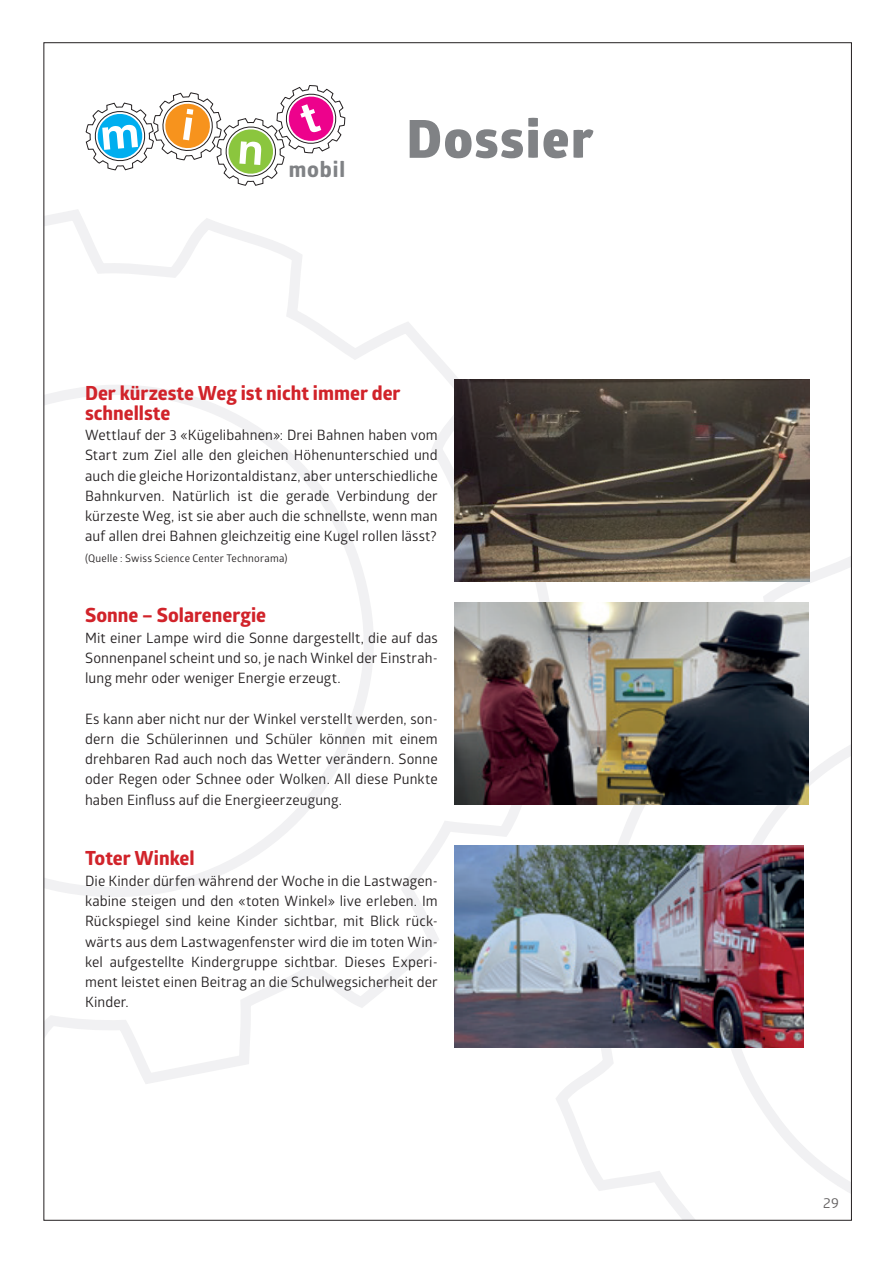
<style>
.page{position:relative;width:893px;height:1263px;background:#fff}
.page>*{position:absolute;margin:0;border:0;box-sizing:border-box;transform-origin:0 0}
.t1{font:800 52.5px "Glober";letter-spacing:.035em;color:#808285}
.t2{font:700 21.45px "Globerx";letter-spacing:.04em;color:#808285}
.t3{font:700 19.5px/20.2px "Globerx";color:#d1232a}
.t4{font:14.25px/20.2px "Glober";letter-spacing:.01em;color:#231f20;text-align:justify}
.t5{font:10.5px "Glober";letter-spacing:.02em;color:#231f20}
</style>
<div class="page">
<svg style="left:86px;top:85px;width:260px;height:101px"></svg>
<img style="left:455px;top:379px;width:355px;height:203px">
<img style="left:455px;top:602px;width:354px;height:203px">
<img style="left:455px;top:845px;width:348px;height:203px">
<h2 class="t2" style="left:289px;top:153px;width:58px">mobil</h2>
<h1 class="t1" style="left:407px;top:100px;width:188px">Dossier</h1>
<h3 class="t3" style="left:85px;top:382px;width:317px">Der kürzeste Weg ist nicht immer der schnellste</h3>
<p class="t4" style="left:85px;top:424px;width:354px">Wettlauf der 3 «Kügelibahnen»: Drei Bahnen haben vom Start zum Ziel alle den gleichen Höhenunterschied und auch die gleiche Horizontaldistanz, aber unterschiedliche Bahnkurven. Natürlich ist die gerade Verbindung der kürzeste Weg, ist sie aber auch die schnellste, wenn man auf allen drei Bahnen gleichzeitig eine Kugel rollen lässt?</p>
<p class="t5" style="left:85px;top:551px;width:204px">(Quelle : Swiss Science Center Technorama)</p>
<h3 class="t3" style="left:85px;top:605px;width:182px">Sonne – Solarenergie</h3>
<p class="t4" style="left:85px;top:627px;width:354px">Mit einer Lampe wird die Sonne dargestellt, die auf das Sonnenpanel scheint und so, je nach Winkel der Einstrah&shy;lung mehr oder weniger Energie erzeugt.</p>
<p class="t4" style="left:85px;top:708px;width:354px">Es kann aber nicht nur der Winkel verstellt werden, son&shy;dern die Schülerinnen und Schüler können mit einem drehbaren Rad auch noch das Wetter verändern. Sonne oder Regen oder Schnee oder Wolken. All diese Punkte haben Einfluss auf die Energieerzeugung.</p>
<h3 class="t3" style="left:85px;top:848px;width:111px">Toter Winkel</h3>
<p class="t4" style="left:85px;top:870px;width:354px">Die Kinder dürfen während der Woche in die Lastwagen&shy;kabine steigen und den «toten Winkel» live erleben. Im Rückspiegel sind keine Kinder sichtbar, mit Blick rück&shy;wärts aus dem Lastwagenfenster wird die im toten Win&shy;kel aufgestellte Kindergruppe sichtbar. Dieses Experi&shy;ment leistet einen Beitrag an die Schulwegsicherheit der Kinder.</p>
<p class="t4" style="left:823px;top:1192px;width:17px">29</p>
</div>
